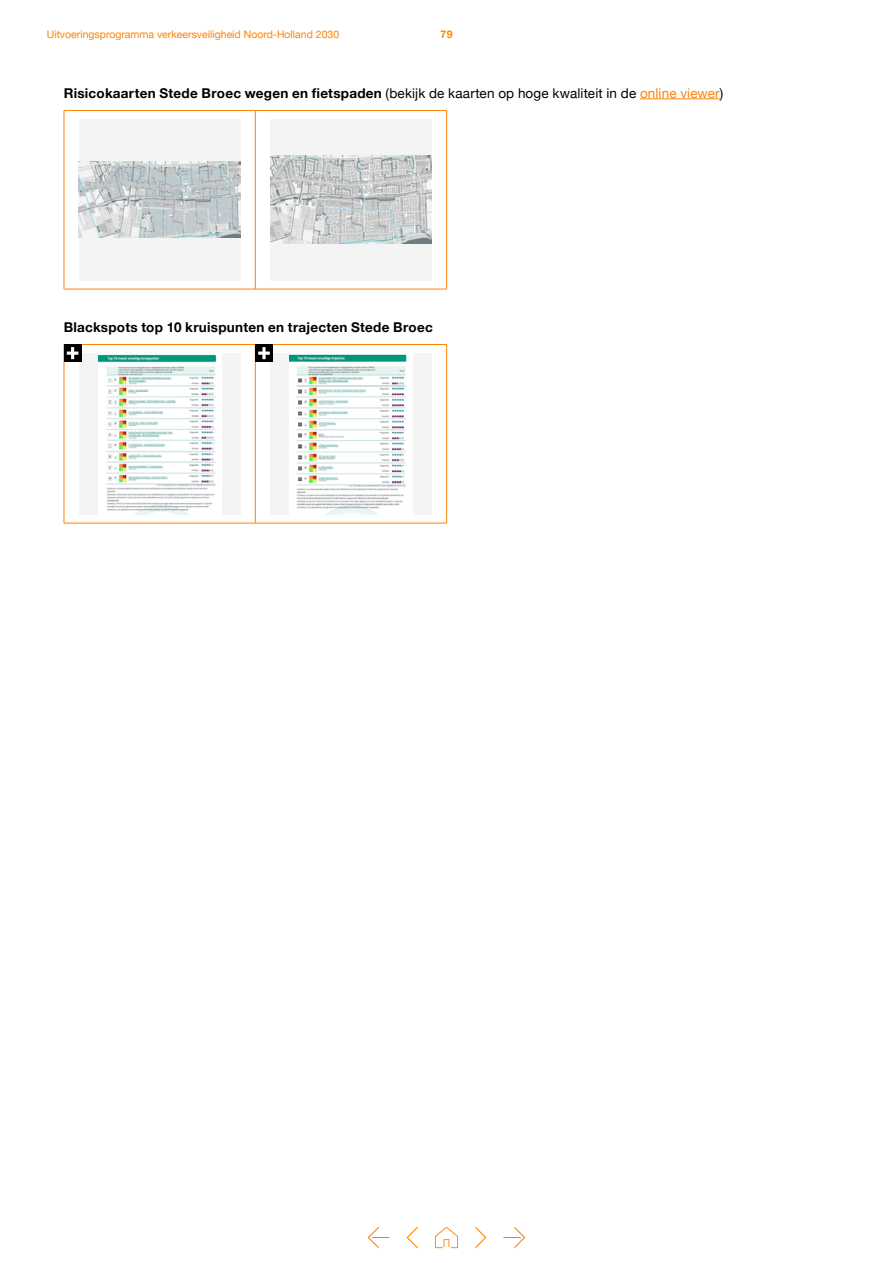
<style>
.page{position:relative;width:893px;height:1263px;background:#fff}
.page>*{position:absolute;margin:0;border:0;box-sizing:border-box;transform-origin:0 0}
.t1{font:700 13.5px "Helvetica Neue";letter-spacing:.02em;color:#000}
.t2{font:10.5px "Helvetica Neue";color:#ff8300}
.t3{font:700 10.5px "Helvetica Neue";color:#ff8300}
.s1{font-weight:400}
.s2{font-weight:400;color:#ff8300}
</style>
<div class="page">
<hr style="left:640px;top:99px;width:80px;height:1px;background:#ff8300">
<hr style="left:64px;top:111px;width:1px;height:178px;background:#ff8300">
<hr style="left:255px;top:111px;width:1px;height:178px;background:#ff8300">
<hr style="left:64px;top:110px;width:191px;height:1px;background:#ff8300">
<hr style="left:255px;top:110px;width:192px;height:1px;background:#ff8300">
<hr style="left:446px;top:111px;width:1px;height:178px;background:#ff8300">
<hr style="left:64px;top:289px;width:191px;height:1px;background:#ff8300">
<hr style="left:255px;top:289px;width:192px;height:1px;background:#ff8300">
<div style="left:79px;top:119px;width:161px;height:162px;background:#f4f4f4"></div>
<img style="left:79px;top:162px;width:161px;height:76px">
<div style="left:270px;top:119px;width:162px;height:162px;background:#f4f4f4"></div>
<img style="left:270px;top:156px;width:162px;height:88px">
<hr style="left:64px;top:345px;width:1px;height:178px;background:#ff8300">
<hr style="left:255px;top:345px;width:1px;height:178px;background:#ff8300">
<hr style="left:64px;top:344px;width:191px;height:1px;background:#ff8300">
<hr style="left:255px;top:344px;width:192px;height:1px;background:#ff8300">
<hr style="left:446px;top:345px;width:1px;height:178px;background:#ff8300">
<hr style="left:64px;top:523px;width:191px;height:1px;background:#ff8300">
<hr style="left:255px;top:523px;width:192px;height:1px;background:#ff8300">
<div style="left:79px;top:353px;width:161px;height:162px;background:#f4f4f4"></div>
<img style="left:98px;top:353px;width:123px;height:162px">
<div style="left:270px;top:353px;width:162px;height:162px;background:#f4f4f4"></div>
<img style="left:289px;top:353px;width:124px;height:162px">
<div style="left:64px;top:345px;width:17px;height:17px;background:#000"></div>
<svg style="left:67px;top:347px;width:11px;height:12px"></svg>
<div style="left:255px;top:345px;width:17px;height:17px;background:#000"></div>
<svg style="left:258px;top:347px;width:12px;height:12px"></svg>
<svg style="left:406px;top:1227px;width:12px;height:21px"></svg>
<svg style="left:475px;top:1227px;width:11px;height:21px"></svg>
<svg style="left:368px;top:1227px;width:21px;height:21px"></svg>
<svg style="left:503px;top:1227px;width:22px;height:21px"></svg>
<svg style="left:435px;top:1227px;width:23px;height:21px"></svg>
<p class="t2" style="left:47px;top:26px;width:294px">Uitvoeringsprogramma verkeersveiligheid Noord-Holland 2030</p>
<p class="t3" style="left:440px;top:26px;width:14px">79</p>
<p class="t1" style="left:64px;top:82px;width:661px">Risicokaarten Stede Broec wegen en fietspaden <span class="s1">(bekijk de kaarten op hoge kwaliteit in de</span> <span class="s2">online viewer</span><span class="s1">)</span></p>
<p class="t1" style="left:64px;top:316px;width:370px">Blackspots top 10 kruispunten en trajecten Stede Broec</p>
</div>
